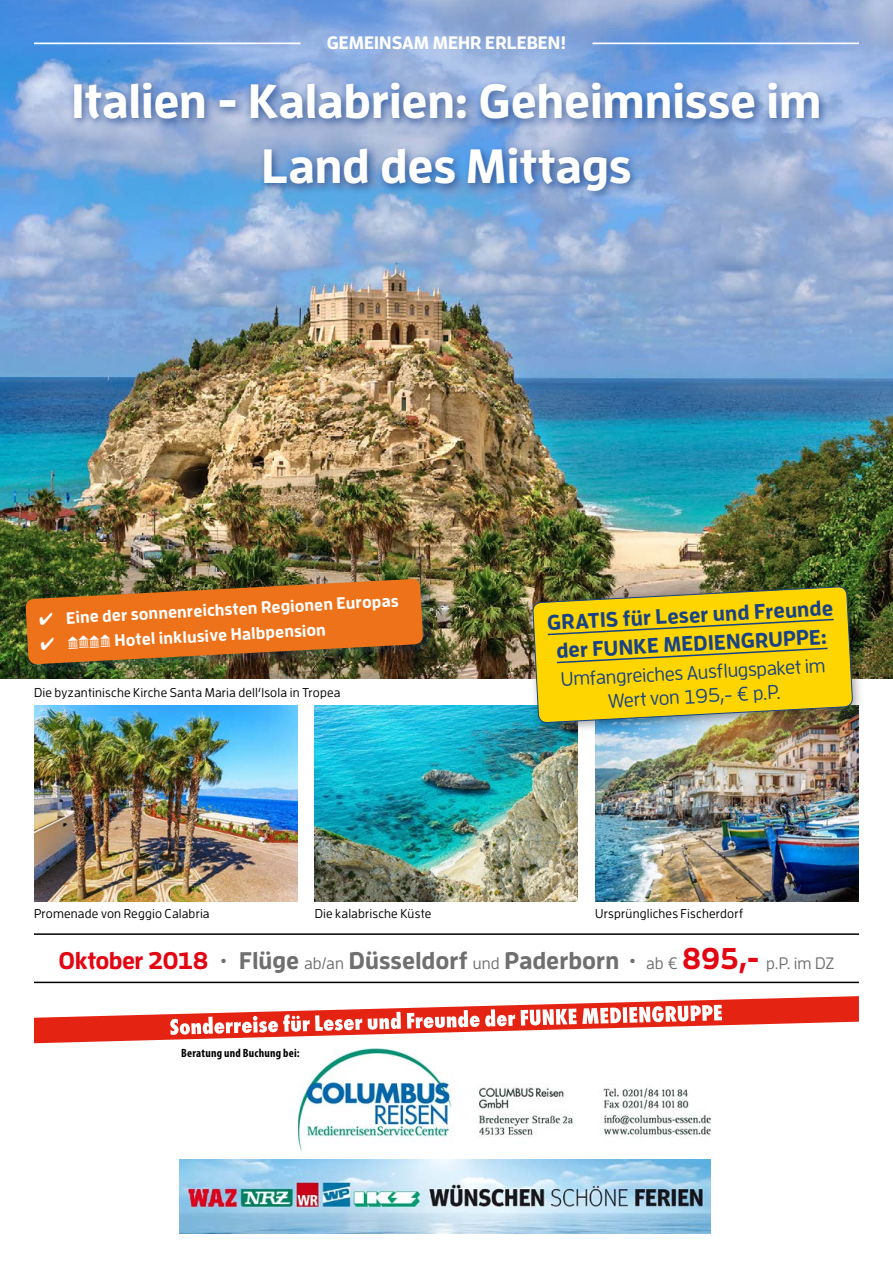
<style>
.page{position:relative;width:893px;height:1263px;background:#fff}
.page>*{position:absolute;margin:0;border:0;box-sizing:border-box;transform-origin:0 0}
.t1{font:700 48px/64.5px "Enzo OT";letter-spacing:-.005em;color:#fff;text-align:center}
.t2{font:700 24px "Enzo OT";letter-spacing:-.005em;color:#706f6f}
.t3{font:700 21px/28.5px "Enzo OT";color:#184287;text-align:center}
.t4{font:500 19.5px/24px "Enzo OT";color:#184287;text-align:center}
.t5{font:700 18px "Enzo OT";color:#fff}
.t6{font:700 16.5px "Enzo OT";color:#fff}
.t7{font:500 12.75px "Enzo OT";letter-spacing:.015em;color:#000}
.t8{font:700 condensed 12px "Myriad Pro";letter-spacing:.02em;color:#000}
.s1{font-family:"Globalis SZ";font-weight:400}
.s2{color:#e30613}
.s3{font-weight:500;font-size:16.5px}
.s4{font-size:30px;color:#e30613}
</style>
<div class="page">
<img style="left:0;top:0;width:893px;height:678px">
<hr style="left:34px;top:43px;width:266px;height:1px;background:#fff">
<hr style="left:592px;top:43px;width:267px;height:1px;background:#fff">
<div style="left:69px;top:78px;width:761px;height:125px;background:#184287;opacity:.75"></div>
<div style="left:21px;top:574px;width:415px;height:103px;background:#184287;opacity:.25"></div>
<img style="left:25px;top:579px;width:398px;height:85px">
<img style="left:34px;top:706px;width:264px;height:195px">
<img style="left:595px;top:735px;width:264px;height:166px">
<img style="left:314px;top:706px;width:264px;height:195px">
<hr style="left:34px;top:933px;width:825px;height:2px;background:#000">
<hr style="left:34px;top:982px;width:825px;height:1px;background:#000">
<img style="left:180px;top:1159px;width:530px;height:75px">
<img style="left:298px;top:1048px;width:413px;height:104px">
<svg style="left:34px;top:996px;width:825px;height:47px"></svg>
<div style="left:527px;top:580px;width:338px;height:155px;background:#000;opacity:.35"></div>
<img style="left:533px;top:562px;width:320px;height:185px">
<h3 class="t5" style="left:327px;top:31px;width:241px">GEMEINSAM MEHR ERLEBEN!</h3>
<h1 class="t1" style="left:71px;top:68px;width:751px">Italien - Kalabrien: Geheimnisse im<br>Land des Mittags</h1>
<p class="t6" style="left:39px;top:609px;width:361px;rotate:-3deg">✔ Eine der sonnenreichsten Regionen Europas</p>
<p class="t6" style="left:40px;top:634px;width:287px;rotate:-3deg">✔ <span class="s1">HHHH</span> Hotel inklusive Halbpension</p>
<p class="t7" style="left:34px;top:685px;width:308px">Die byzantinische Kirche Santa Maria dell‘Isola in Tropea</p>
<h3 class="t3" style="left:546px;top:608px;width:288px;rotate:-3deg">GRATIS für Leser und Freunde der FUNKE MEDIENGRUPPE:</h3>
<h3 class="t4" style="left:560px;top:667px;width:267px;rotate:-3deg">Umfangreiches Ausfl ugspaket im<br>Wert von 195,- € p.P.</h3>
<p class="t7" style="left:34px;top:906px;width:177px">Promenade von Reggio Calabria</p>
<p class="t7" style="left:315px;top:906px;width:118px">Die kalabrische Küste</p>
<p class="t7" style="left:595px;top:906px;width:149px">Ursprüngliches Fischerdorf</p>
<h2 class="t2" style="left:58px;top:945px;width:777px"><span class="s2">Oktober 2018</span> · Flüge <span class="s3">ab/an</span> Düsseldorf <span class="s3">und</span> Paderborn · <span class="s3">ab €</span> <span class="s4">895,-</span> <span class="s3">p.P. im DZ</span></h2>
<p class="t8" style="left:181px;top:1045px;width:120px">Beratung und Buchung bei:</p>
</div>
